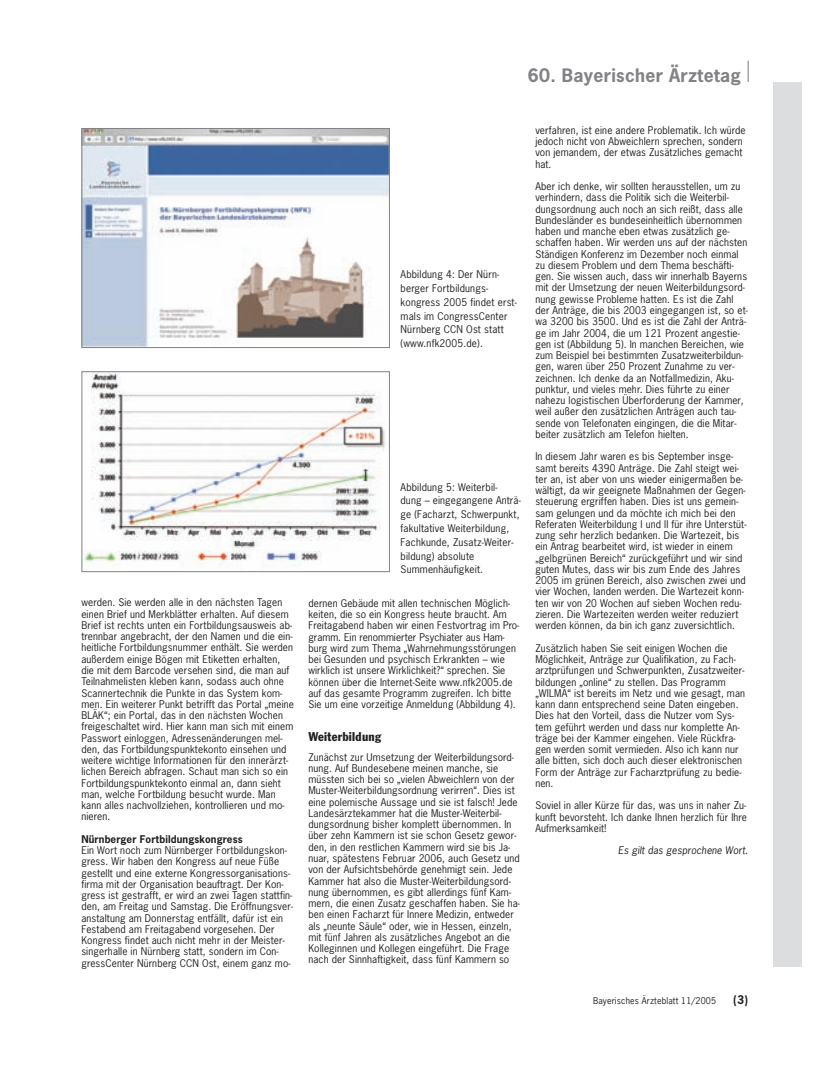
<style>
.page{position:relative;width:837px;height:1085px;background:#fff}
.page>*{position:absolute;margin:0;border:0;box-sizing:border-box;transform-origin:0 0}
.t1{font:700 17.5px "News Gothic";letter-spacing:.02em;color:#808285}
.t2{font:condensed 12.5px "Franklin Gothic";letter-spacing:.02em;color:#231f20}
.t3{font:700 11.25px "News Gothic";color:#231f20}
.t4{font:10px/11.2px "News Gothic";letter-spacing:.01em;color:#231f20}
.t5{font:700 10px "News Gothic";letter-spacing:.01em;color:#231f20}
.t6{font:8.75px "News Gothic";letter-spacing:.015em;color:#231f20}
</style>
<div class="page">
<svg style="left:747px;top:61px;width:1px;height:21px"></svg>
<div style="left:772px;top:82px;width:29px;height:884px;background:#dcdddf"></div>
<img style="left:83px;top:130px;width:305px;height:216px">
<div style="left:81px;top:128px;width:309px;height:220px;border:1px solid #808285"></div>
<img style="left:84px;top:373px;width:301px;height:193px">
<div style="left:81px;top:371px;width:309px;height:201px;border:1px solid #808285"></div>
<h1 class="t1" style="left:527px;top:68px;width:214px">60. Bayerischer Ärztetag</h1>
<p class="t4" style="left:81px;top:597px;width:214px">werden. Sie werden alle in den nächsten Tagen einen Brief und Merkblätter erhalten. Auf diesem Brief ist rechts unten ein Fortbildungsausweis ab&shy;trennbar angebracht, der den Namen und die ein&shy;heitliche Fortbildungsnummer enthält. Sie werden außerdem einige Bögen mit Etiketten erhalten, die mit dem Barcode versehen sind, die man auf Teilnahmelisten kleben kann, sodass auch ohne Scannertechnik die Punkte in das System kom&shy;men. Ein weiterer Punkt betrifft das Portal „meine BLÄK“; ein Portal, das in den nächsten Wochen freigeschaltet wird. Hier kann man sich mit einem Passwort einloggen, Adressenänderungen mel&shy;den, das Fortbildungspunktekonto einsehen und weitere wichtige Informationen für den innerärzt&shy;lichen Bereich abfragen. Schaut man sich so ein Fortbildungspunktekonto einmal an, dann sieht man, welche Fortbildung besucht wurde. Man kann alles nachvollziehen, kontrollieren und mo&shy;nieren.</p>
<p class="t5" style="left:81px;top:835px;width:163px">Nürnberger Fortbildungskongress</p>
<p class="t4" style="left:81px;top:845px;width:213px">Ein Wort noch zum Nürnberger Fortbildungskon&shy;gress. Wir haben den Kongress auf neue Füße gestellt und eine externe Kongressorganisations&shy;firma mit der Organisation beauftragt. Der Kon&shy;gress ist gestrafft, er wird an zwei Tagen stattfin&shy;den, am Freitag und Samstag. Die Eröffnungsver&shy;anstaltung am Donnerstag entfällt, dafür ist ein Festabend am Freitagabend vorgesehen. Der Kongress findet auch nicht mehr in der Meister&shy;singerhalle in Nürnberg statt, sondern im Con&shy;gressCenter Nürnberg CCN Ost, einem ganz mo-</p>
<p class="t4" style="left:400px;top:268px;width:118px;line-height:13.8px">Abbildung 4: Der Nürn&shy;berger Fortbildungs&shy;kongress 2005 findet erst&shy;mals im CongressCenter<br>Nürnberg CCN Ost statt (www.nfk2005.de).</p>
<p class="t4" style="left:400px;top:481px;width:122px;line-height:13.8px">Abbildung 5: Weiterbil&shy;dung – eingegangene Anträ&shy;ge (Facharzt, Schwerpunkt, fakultative Weiterbildung,<br>Fachkunde, Zusatz-Weiter&shy;bildung) absolute<br>Summenhäufigkeit.</p>
<p class="t4" style="left:308px;top:598px;width:212px">dernen Gebäude mit allen technischen Möglich&shy;keiten, die so ein Kongress heute braucht. Am Freitagabend haben wir einen Festvortrag im Pro&shy;gramm. Ein renommierter Psychiater aus Ham&shy;burg wird zum Thema „Wahrnehmungsstörungen bei Gesunden und psychisch Erkrankten – wie wirklich ist unsere Wirklichkeit?“ sprechen. Sie können über die Internet-Seite www.nfk2005.de auf das gesamte Programm zugreifen. Ich bitte Sie um eine vorzeitige Anmeldung (Abbildung 4).</p>
<p class="t2" style="left:308px;top:731px;width:74px">Weiterbildung</p>
<p class="t4" style="left:308px;top:752px;width:213px">Zunächst zur Umsetzung der Weiterbildungsord&shy;nung. Auf Bundesebene meinen manche, sie müssten sich bei so „vielen Abweichlern von der Muster-Weiterbildungsordnung verirren“. Dies ist eine polemische Aussage und sie ist falsch! Jede Landesärztekammer hat die Muster-Weiterbil&shy;dungsordnung bisher komplett übernommen. In über zehn Kammern ist sie schon Gesetz gewor&shy;den, in den restlichen Kammern wird sie bis Ja&shy;nuar, spätestens Februar 2006, auch Gesetz und von der Aufsichtsbehörde genehmigt sein. Jede Kammer hat also die Muster-Weiterbildungsord&shy;nung übernommen, es gibt allerdings fünf Kam&shy;mern, die einen Zusatz geschaffen haben. Sie ha&shy;ben einen Facharzt für Innere Medizin, entweder als „neunte Säule“ oder, wie in Hessen, einzeln, mit fünf Jahren als zusätzliches Angebot an die Kolleginnen und Kollegen eingeführt. Die Frage nach der Sinnhaftigkeit, dass fünf Kammern so</p>
<p class="t4" style="left:535px;top:125px;width:212px">verfahren, ist eine andere Problematik. Ich würde jedoch nicht von Abweichlern sprechen, sondern von jemandem, der etwas Zusätzliches gemacht hat.</p>
<p class="t4" style="left:535px;top:181px;width:214px">Aber ich denke, wir sollten herausstellen, um zu verhindern, dass die Politik sich die Weiterbil&shy;dungsordnung auch noch an sich reißt, dass alle Bundesländer es bundeseinheitlich übernommen haben und manche eben etwas zusätzlich ge&shy;schaffen haben. Wir werden uns auf der nächsten Ständigen Konferenz im Dezember noch einmal zu diesem Problem und dem Thema beschäfti&shy;gen. Sie wissen auch, dass wir innerhalb Bayerns mit der Umsetzung der neuen Weiterbildungsord&shy;nung gewisse Probleme hatten. Es ist die Zahl der Anträge, die bis 2003 eingegangen ist, so et&shy;wa 3200 bis 3500. Und es ist die Zahl der Anträ&shy;ge im Jahr 2004, die um 121 Prozent angestie&shy;gen ist (Abbildung 5). In manchen Bereichen, wie zum Beispiel bei bestimmten Zusatzweiterbildun&shy;gen, waren über 250 Prozent Zunahme zu ver&shy;zeichnen. Ich denke da an Notfallmedizin, Aku&shy;punktur, und vieles mehr. Dies führte zu einer nahezu logistischen Überforderung der Kammer, weil außer den zusätzlichen Anträgen auch tau&shy;sende von Telefonaten eingingen, die die Mitar&shy;beiter zusätzlich am Telefon hielten.</p>
<p class="t4" style="left:535px;top:451px;width:212px">In diesem Jahr waren es bis September insge&shy;samt bereits 4390 Anträge. Die Zahl steigt wei&shy;ter an, ist aber von uns wieder einigermaßen be&shy;wältigt, da wir geeignete Maßnahmen der Gegen&shy;steuerung ergriffen haben. Dies ist uns gemein&shy;sam gelungen und da möchte ich mich bei den Referaten Weiterbildung I und II für ihre Unterstüt&shy;zung sehr herzlich bedanken. Die Wartezeit, bis ein Antrag bearbeitet wird, ist wieder in einem „gelbgrünen Bereich“ zurückgeführt und wir sind guten Mutes, dass wir bis zum Ende des Jahres 2005 im grünen Bereich, also zwischen zwei und vier Wochen, landen werden. Die Wartezeit konn&shy;ten wir von 20 Wochen auf sieben Wochen redu&shy;zieren. Die Wartezeiten werden weiter reduziert werden können, da bin ich ganz zuversichtlich.</p>
<p class="t4" style="left:535px;top:643px;width:211px">Zusätzlich haben Sie seit einigen Wochen die Möglichkeit, Anträge zur Qualifikation, zu Fach&shy;arztprüfungen und Schwerpunkten, Zusatzweiter&shy;bildungen „online“ zu stellen. Das Programm „WILMA“ ist bereits im Netz und wie gesagt, man kann dann entsprechend seine Daten eingeben.<br>Dies hat den Vorteil, dass die Nutzer vom Sys&shy;tem geführt werden und dass nur komplette An&shy;träge bei der Kammer eingehen. Viele Rückfra&shy;gen werden somit vermieden. Also ich kann nur alle bitten, sich doch auch dieser elektronischen Form der Anträge zur Facharztprüfung zu bedie&shy;nen.</p>
<p class="t4" style="left:535px;top:800px;width:213px;text-align:justify">Soviel in aller Kürze für das, was uns in naher Zu&shy;kunft bevorsteht. Ich danke Ihnen herzlich für Ihre Aufmerksamkeit!</p>
<p class="t4" style="left:618px;top:845px;width:133px">Es gilt das gesprochene Wort.</p>
<p class="t6" style="left:592px;top:996px;width:125px">Bayerisches Ärzteblatt 11/2005</p>
<p class="t3" style="left:733px;top:994px;width:16px">(3)</p>
</div>
